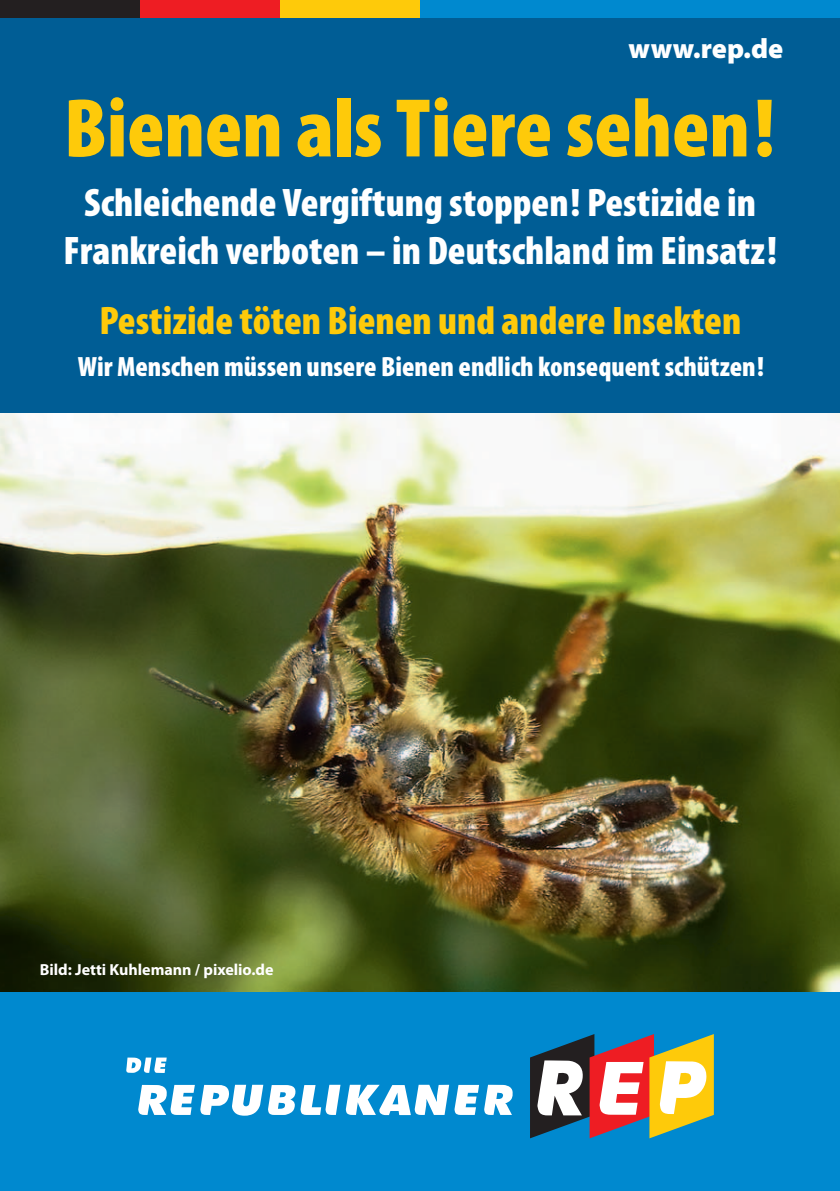
<style>
.page{position:relative;width:840px;height:1191px;background:#fff}
.page>*{position:absolute;margin:0;border:0;box-sizing:border-box;transform-origin:0 0}
.t1{font:900 condensed 84px "Myriad Pro";color:#feca0a}
.t2{font:900 condensed 40px/48px "Myriad Pro";color:#fff;text-align:center}
.t3{font:900 condensed 40px "Myriad Pro";color:#feca0a}
.t4{font:900 condensed 28px "Myriad Pro";color:#fff}
.t5{font:900 28px "Myriad Pro";color:#fff}
.t6{font:700 16px "Myriad Pro";color:#fff}
</style>
<div class="page">
<div style="left:0;top:0;width:839px;height:1191px;background:#005d95"></div>
<div style="left:0;top:0;width:839px;height:17px;background:#0089cf"></div>
<div style="left:0;top:0;width:140px;height:17px;background:#231f20"></div>
<div style="left:140px;top:0;width:140px;height:17px;background:#ee1d23"></div>
<div style="left:280px;top:0;width:140px;height:17px;background:#feca0a"></div>
<img style="left:0;top:413px;width:839px;height:579px">
<div style="left:0;top:992px;width:839px;height:199px;background:#0089cf"></div>
<svg style="left:530px;top:1034px;width:183px;height:104px"></svg>
<svg style="left:126px;top:1057px;width:386px;height:58px"></svg>
<p class="t5" style="left:628px;top:30px;width:156px">www.rep.de</p>
<h1 class="t1" style="left:64px;top:75px;width:712px">Bienen als Tiere sehen!</h1>
<p class="t2" style="left:64px;top:177px;width:714px">Schleichende Vergiftung stoppen! Pestizide in<br>Frankreich verboten – in Deutschland im Einsatz!</p>
<p class="t3" style="left:99px;top:295px;width:643px">Pestizide töten Bienen und andere Insekten</p>
<p class="t4" style="left:78px;top:349px;width:687px">Wir Menschen müssen unsere Bienen endlich konsequent schützen!</p>
<p class="t6" style="left:40px;top:959px;width:235px">Bild: Jetti Kuhlemann / pixelio.de</p>
</div>
